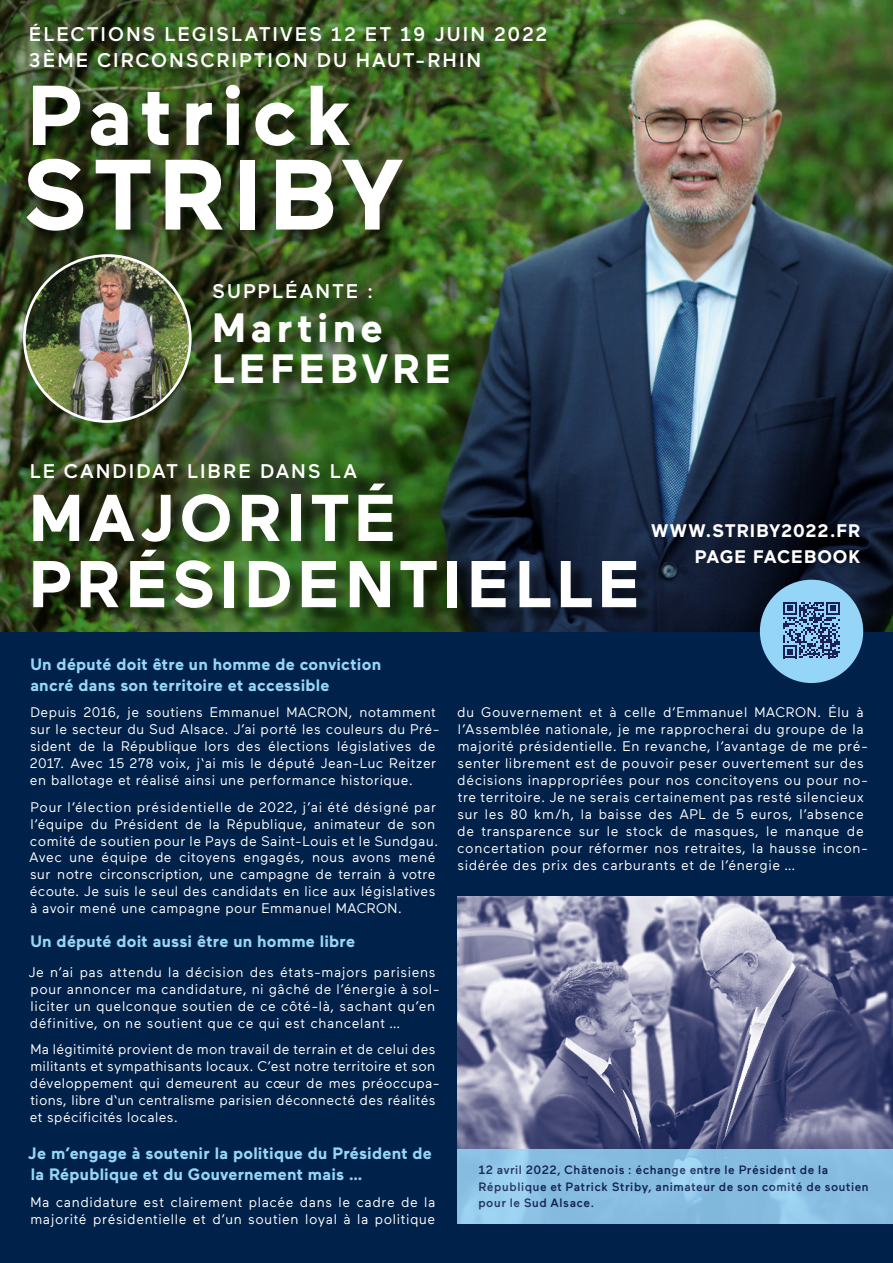
<style>
.page{position:relative;width:893px;height:1263px;background:#fff}
.page>*{position:absolute;margin:0;border:0;box-sizing:border-box;transform-origin:0 0}
.t1{font:700 99.6px "Maax";letter-spacing:.06em;color:#fff}
.t2{font:700 84.6px "Maax";letter-spacing:.09em;color:#fff}
.t3{font:700 65.85px/66.2px "Maax";letter-spacing:.07em;color:#fff}
.t4{font:700 40.8px/40.8px "Maax";letter-spacing:.11em;color:#fff}
.t5{font:500 19.8px/26px "Maax";letter-spacing:.1em;color:#fff}
.t6{font:700 18.15px/25.7px "Maax";letter-spacing:.045em;color:#fff;text-align:right}
.t7{font:700 16.5px/21px "Maax";letter-spacing:.015em;color:#95d5f7}
.t8{font:13.95px/17px "Maax";letter-spacing:.035em;color:#fff}
.t9{font:500 12.15px/16.5px "Maax";letter-spacing:.05em;color:#0f1f4f}
</style>
<div class="page">
<div style="left:0;top:426px;width:893px;height:837px;background:#002149"></div>
<img style="left:0;top:0;width:893px;height:631px">
<div style="left:33px;top:26px;width:532px;height:60px;background:#000;opacity:.61"></div>
<div style="left:36px;top:486px;width:618px;height:140px;background:#000;opacity:.61"></div>
<div style="left:30px;top:87px;width:390px;height:162px;background:#000;opacity:.61"></div>
<div style="left:216px;top:284px;width:174px;height:33px;background:#000;opacity:.61"></div>
<div style="left:217px;top:316px;width:250px;height:86px;background:#000;opacity:.61"></div>
<img style="left:24px;top:256px;width:166px;height:165px;border-radius:83px">
<img style="left:457px;top:896px;width:436px;height:253px">
<svg style="left:457px;top:1149px;width:436px;height:75px;background:#89c0e3"></svg>
<div style="left:760px;top:580px;width:103px;height:103px;background:#95d5f7;border-radius:50%"></div>
<svg style="left:783px;top:602px;width:57px;height:56px"></svg>
<div style="left:34px;top:466px;width:341px;height:30px;background:#000;opacity:.61"></div>
<h3 class="t5" style="left:29px;top:21px;width:520px">ÉLECTIONS LEGISLATIVES 12 ET 19 JUIN 2022<br>3ÈME CIRCONSCRIPTION DU HAUT-RHIN</h3>
<h2 class="t2" style="left:27px;top:70px;width:326px">Patrick</h2>
<h1 class="t1" style="left:23px;top:141px;width:382px">STRIBY</h1>
<h3 class="t5" style="left:212px;top:279px;width:162px">SUPPLÉANTE :</h3>
<h3 class="t4" style="left:212px;top:308px;width:240px">Martine<br>LEFEBVRE</h3>
<h3 class="t5" style="left:30px;top:458px;width:329px">LE CANDIDAT LIBRE DANS LA</h3>
<h3 class="t3" style="left:29px;top:486px;width:613px">MAJORITÉ<br>PRÉSIDENTIELLE</h3>
<h3 class="t6" style="left:651px;top:518px;width:211px">WWW.STRIBY2022.FR<br>PAGE FACEBOOK</h3>
<p class="t7" style="left:30px;top:654px;width:352px">Un député doit être un homme de conviction ancré dans son territoire et accessible</p>
<p class="t8" style="left:30px;top:704px;width:411px">Depuis 2016, je soutiens Emmanuel MACRON, notamment sur le secteur du Sud Alsace. J’ai porté les couleurs du Pré&shy;sident de la République lors des élections législatives de 2017. Avec 15 278 voix, j‘ai mis le député Jean-Luc Reitzer en ballotage et réalisé ainsi une performance historique.</p>
<p class="t8" style="left:29px;top:798px;width:411px">Pour l’élection présidentielle de 2022, j’ai été désigné par l’équipe du Président de la République, animateur de son comité de soutien pour le Pays de Saint-Louis et le Sundgau.<br>Avec une équipe de citoyens engagés, nous avons mené sur notre circonscription, une campagne de terrain à votre écoute. Je suis le seul des candidats en lice aux législatives à avoir mené une campagne pour Emmanuel MACRON.</p>
<p class="t7" style="left:30px;top:930px;width:326px">Un député doit aussi être un homme libre</p>
<p class="t8" style="left:29px;top:964px;width:413px">Je n’ai pas attendu la décision des états-majors parisiens pour annoncer ma candidature, ni gâché de l’énergie à sol&shy;liciter un quelconque soutien de ce côté-là, sachant qu’en définitive, on ne soutient que ce qui est chancelant …</p>
<p class="t8" style="left:30px;top:1041px;width:411px">Ma légitimité provient de mon travail de terrain et de celui des militants et sympathisants locaux. C’est notre territoire et son développement qui demeurent au cœur de mes préoccupa&shy;tions, libre d‘un centralisme parisien déconnecté des réalités et spécificités locales.</p>
<p class="t7" style="left:28px;top:1143px;width:405px">Je m’engage à soutenir la politique du Président de la République et du Gouvernement mais …</p>
<p class="t8" style="left:30px;top:1193px;width:406px">Ma candidature est clairement placée dans le cadre de la majorité présidentielle et d’un soutien loyal à la politique</p>
<p class="t8" style="left:457px;top:704px;width:412px">du Gouvernement et à celle d’Emmanuel MACRON. Élu à l’Assemblée nationale, je me rapprocherai du groupe de la majorité présidentielle. En revanche, l’avantage de me pré&shy;senter librement est de pouvoir peser ouvertement sur des décisions inappropriées pour nos concitoyens ou pour no&shy;tre territoire. Je ne serais certainement pas resté silencieux sur les 80 km/h, la baisse des APL de 5 euros, l’absence de transparence sur le stock de masques, le manque de concertation pour réformer nos retraites, la hausse incon&shy;sidérée des prix des carburants et de l’énergie …</p>
<p class="t9" style="left:478px;top:1162px;width:392px">12 avril 2022, Châtenois : échange entre le Président de la<br>République et Patrick Striby, animateur de son comité de soutien pour le Sud Alsace.</p>
</div>
